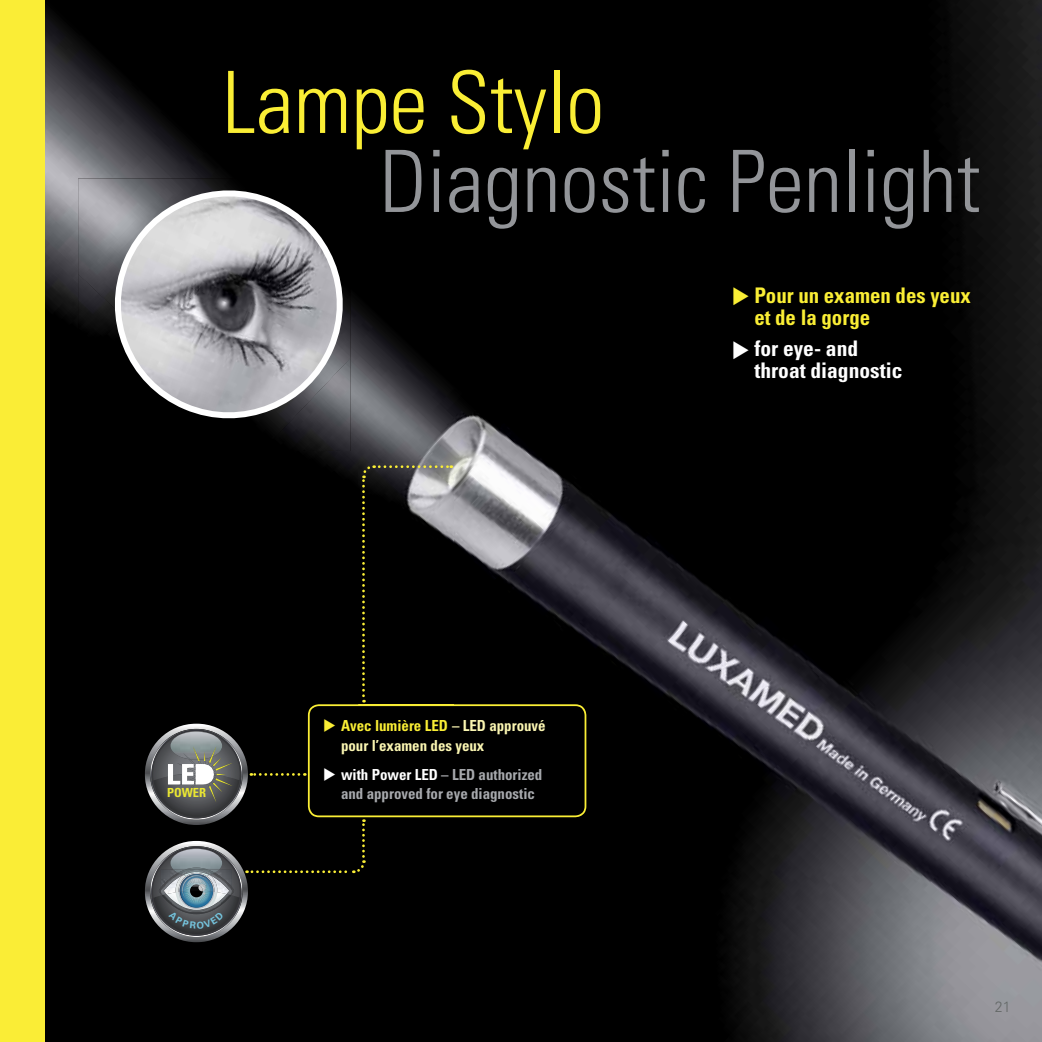
<style>
.page{position:relative;width:1042px;height:1042px;background:#fff}
.page>*{position:absolute;margin:0;border:0;box-sizing:border-box;transform-origin:0 0}
.t1{font:300 condensed 85.92px "Univers LT Std";color:#939599}
.t2{font:300 condensed 85.92px "Univers LT Std";color:#faee35}
.t3{font:700 condensed 21.53px/21.5px "Univers LT Std";color:#faee35}
.t4{font:700 condensed 21.53px/21.5px "Univers LT Std";color:#fff}
.t5{font:700 condensed 15.22px/19.2px "Univers LT Std";color:#a7a9ad}
.t6{font:700 condensed 15.22px/19.2px "Univers LT Std";color:#fbf6b2}
.t7{font:300 14.88px "Univers LT Std";color:#646867;scale:.96 1}
.t8{font:700 condensed 12.6px "Univers LT Std";color:#eae732}
.s1{color:#faee35}
.s2{color:#fff}
</style>
<div class="page">
<img style="left:45px;top:0;width:997px;height:1042px">
<div style="left:172px;top:430px;width:90px;height:21px;background:#000"></div>
<img style="left:78px;top:178px;width:25px;height:96px">
<img style="left:262px;top:430px;width:89px;height:21px">
<img style="left:78px;top:274px;width:25px;height:89px">
<div style="left:78px;top:363px;width:94px;height:88px;background:#000"></div>
<svg style="left:103px;top:178px;width:252px;height:252px;background:#848387"></svg>
<div style="left:0;top:0;width:45px;height:1042px;background:#faed36"></div>
<svg style="left:733px;top:287px;width:15px;height:19px"></svg>
<svg style="left:733px;top:340px;width:15px;height:19px"></svg>
<svg style="left:145px;top:464px;width:441px;height:478px;background:#171716"></svg>
<h1 class="t2" style="left:222px;top:61px;width:383px">Lampe Stylo</h1>
<h1 class="t1" style="left:379px;top:140px;width:603px">Diagnostic Penlight</h1>
<h2 class="t3" style="left:754px;top:286px;width:218px">Pour un examen des yeux et de la gorge</h2>
<h2 class="t4" style="left:754px;top:339px;width:150px">for eye- and throat diagnostic</h2>
<p class="t8" style="left:167px;top:786px;width:40px">POWER</p>
<p class="t6" style="left:341px;top:717px;width:206px"><span class="s1">Avec lumière LED</span> – LED approuvé pour l’examen des yeux</p>
<p class="t5" style="left:341px;top:766px;width:203px"><span class="s2">with Power LED</span> – LED authorized and approved for eye diagnostic</p>
<p class="t7" style="left:995px;top:998px;width:18px">21</p>
</div>
